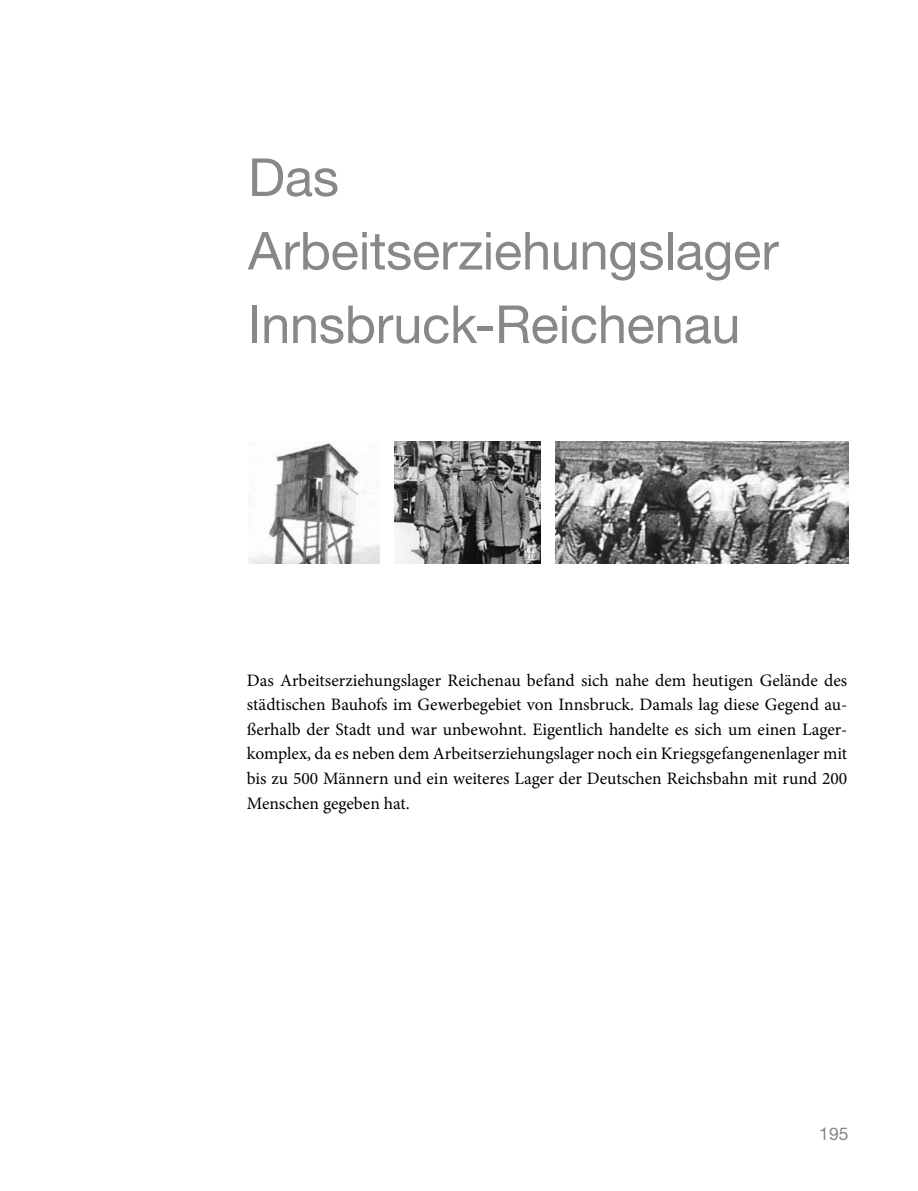
<style>
.page{position:relative;width:918px;height:1191px;background:#fff}
.page>*{position:absolute;margin:0;border:0;box-sizing:border-box;transform-origin:0 0}
.t1{font:52.5px/73.5px "Helvetica Neue";letter-spacing:-.005em;color:#878889}
.t2{font:17.5px/24.5px "Minion Pro";color:#000;text-align:justify}
.t3{font:17.5px "Helvetica Neue";color:#878889}
</style>
<div class="page">
<img style="left:248px;top:441px;width:131px;height:123px">
<img style="left:394px;top:441px;width:147px;height:123px">
<img style="left:556px;top:441px;width:292px;height:123px">
<h1 class="t1" style="left:248px;top:140px;width:532px">Das<br>Arbeitserziehungslager<br>Innsbruck-Reichenau</h1>
<p class="t2" style="left:247px;top:668px;width:602px">Das Arbeitserziehungslager Reichenau befand sich nahe dem heutigen Gelände des städtischen Bauhofs im Gewerbegebiet von Innsbruck. Damals lag diese Gegend au&shy;ßerhalb der Stadt und war unbewohnt. Eigentlich handelte es sich um einen Lager&shy;komplex, da es neben dem Arbeitserziehungslager noch ein Kriegsgefangenenlager mit bis zu 500 Männern und ein weiteres Lager der Deutschen Reichsbahn mit rund 200<br>Menschen gegeben hat.</p>
<p class="t3" style="left:819px;top:1123px;width:31px">195</p>
</div>
